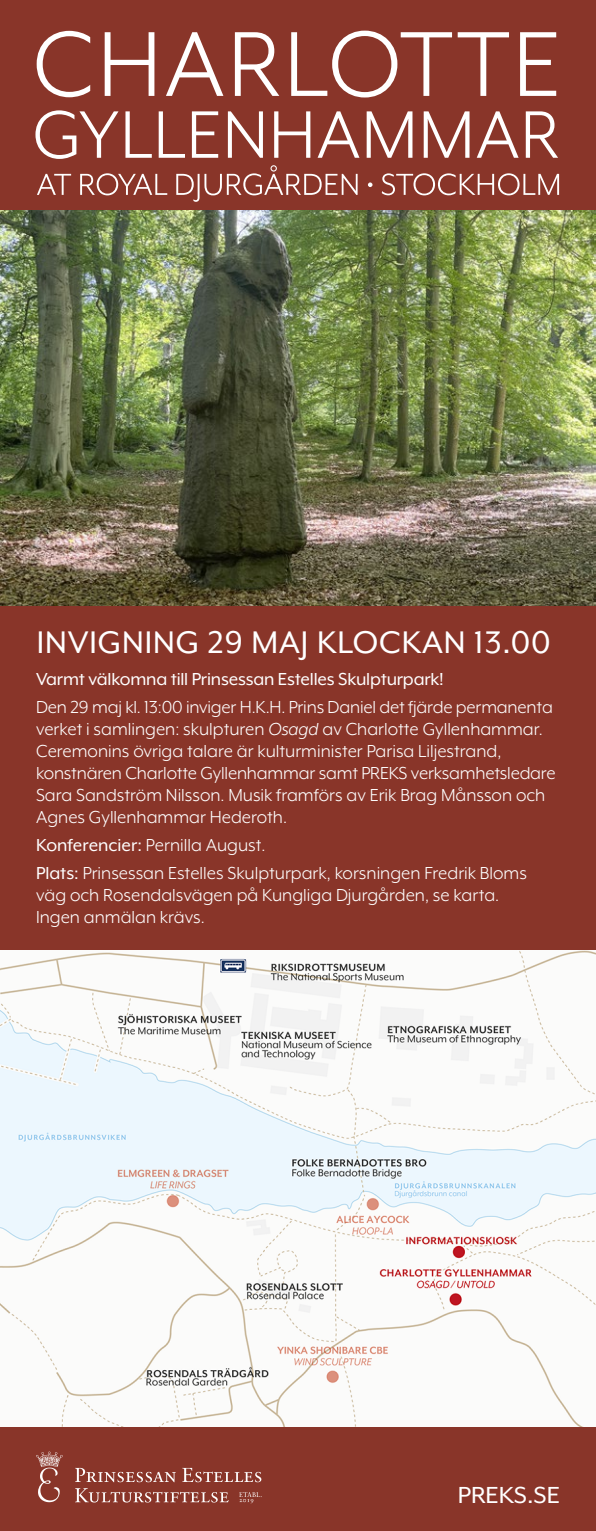
<style>
.page{position:relative;width:596px;height:1531px;background:#fff}
.page>*{position:absolute;margin:0;border:0;box-sizing:border-box;transform-origin:0 0}
.t1{font:36px "Mr Eaves XL Mod OT";letter-spacing:.025em;color:#fff}
.t2{font:26.8px "Mr Eaves XL Mod OT";color:#fff;scale:1.05 1}
.t3{font:20px/22px "Mr Eaves XL Mod OT";color:#fff}
.t4{font:20px "Mr Eaves XL Mod OT";letter-spacing:-.01em;color:#fff}
.s1{font-style:italic}
.s2{font-style:inherit}
</style>
<div class="page">
<div style="left:0;top:0;width:595px;height:1531px;background:#893529"></div>
<img style="left:0;top:211px;width:595px;height:394px">
<img style="left:0;top:950px;width:595px;height:476px">
<svg style="left:36px;top:1451px;width:27px;height:51px"></svg>
<svg style="left:239px;top:1492px;width:22px;height:11px"></svg>
<svg style="left:75px;top:1488px;width:153px;height:14px"></svg>
<svg style="left:75px;top:1468px;width:186px;height:14px"></svg>
<svg style="left:37px;top:165px;width:521px;height:37px"></svg>
<svg style="left:35px;top:110px;width:522px;height:49px"></svg>
<svg style="left:37px;top:31px;width:519px;height:66px"></svg>
<h1 class="t1" style="left:37px;top:622px;width:515px">INVIGNING 29 MAJ KLOCKAN 13.00</h1>
<p class="t4" style="left:36px;top:668px;width:409px">Varmt välkomna till Prinsessan Estelles Skulpturpark!</p>
<p class="t3" style="left:36px;top:696px;width:521px">Den 29 maj kl. 13:00 inviger H.K.H. Prins Daniel det fjärde permanenta verket i samlingen: skulpturen <span class="s1">Osagd</span> av Charlotte Gyllenhammar.<br>Ceremonins övriga talare är kulturminister Parisa Liljestrand, konstnären Charlotte Gyllenhammar samt PREKS verksamhetsledare Sara Sandström Nilsson. Musik framförs av Erik Brag Månsson och Agnes Gyllenhammar Hederoth.</p>
<p class="t3" style="left:36px;top:831px;width:492px;line-height:28px"><span class="s2">Konferencier:</span> Pernilla August.<br><span class="s2">Plats:</span> Prinsessan Estelles Skulpturpark, korsningen Fredrik Bloms</p>
<p class="t3" style="left:36px;top:884px;width:464px">väg och Rosendalsvägen på Kungliga Djurgården, se karta.<br>Ingen anmälan krävs.</p>
<h2 class="t2" style="left:457px;top:1481px;width:99px">PREKS.SE</h2>
</div>
